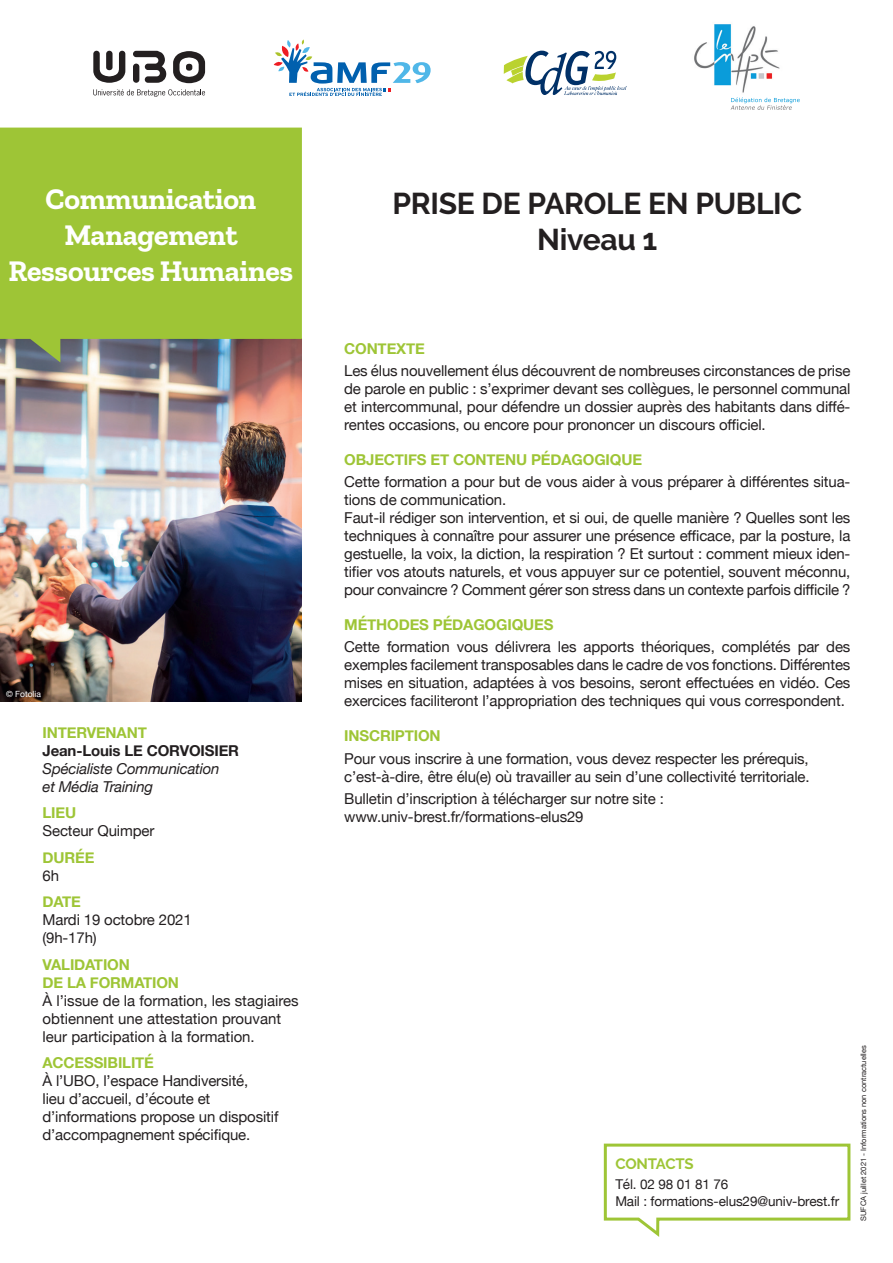
<style>
.page{position:relative;width:893px;height:1263px;background:#fff}
.page>*{position:absolute;margin:0;border:0;box-sizing:border-box;transform-origin:0 0}
.t1{font:700 30px "Raleway";letter-spacing:-.01em;color:#231f20}
.t2{font:700 29.85px/35.8px "Zilla Slab";letter-spacing:-.01em;color:#fff;text-align:center}
.DATES{font:15px/18px "Helvetica Neue";letter-spacing:-.01em;color:#231f20}
.DATES-2{font:700 15px/18px "Helvetica Neue";letter-spacing:-.01em;color:#9ec536}
.contact{font:italic 15px/18px "Helvetica Neue";letter-spacing:-.015em;color:#231f20}
.contact-2{font:700 15px "Helvetica Neue";letter-spacing:-.01em;color:#231f20}
.contact-3{font:700 15px "Helvetica Neue";letter-spacing:-.01em;color:#9ec536}
._8-SOUS-TITRES_COULE{font:700 15px "Raleway";letter-spacing:-.015em;color:#9ec536}
.DATES-3{font:13.5px "Helvetica Neue";letter-spacing:-.01em;color:#231f20}
._8-SOUS-TITRES_COULE-2{font:13.5px "Helvetica Neue";letter-spacing:-.01em;color:#231f20}
.t3{font:8.55px "Helvetica Neue";color:#fff}
.t4{font:7.5px "Helvetica Neue";color:#231f20}
</style>
<div class="page">
<img style="left:0;top:362px;width:302px;height:339px">
<svg style="left:504px;top:51px;width:123px;height:44px"></svg>
<svg style="left:93px;top:51px;width:112px;height:32px"></svg>
<svg style="left:93px;top:89px;width:112px;height:8px"></svg>
<img style="left:694px;top:24px;width:86px;height:69px">
<svg style="left:731px;top:97px;width:69px;height:13px"></svg>
<svg style="left:274px;top:40px;width:157px;height:56px"></svg>
<svg style="left:0;top:128px;width:302px;height:234px;background:#9abc3c"></svg>
<svg style="left:603px;top:1143px;width:248px;height:94px"></svg>
<p class="t2" style="left:46px;top:181px;width:212px">Communication<br>Management</p>
<p class="t2" style="left:9px;top:253px;width:286px">Ressources Humaines</p>
<p class="t3" style="left:6px;top:688px;width:36px">© Fotolia</p>
<p class="contact-3" style="left:43px;top:720px;width:106px">INTERVENANT</p>
<p class="contact-2" style="left:43px;top:738px;width:198px">Jean-Louis LE CORVOISIER</p>
<p class="contact" style="left:43px;top:760px;width:179px">Spécialiste Communication et Média Training</p>
<p class="DATES-2" style="left:43px;top:804px;width:35px">LIEU</p>
<p class="DATES" style="left:43px;top:822px;width:113px">Secteur Quimper</p>
<p class="DATES-2" style="left:43px;top:849px;width:53px">DURÉE</p>
<p class="DATES" style="left:43px;top:867px;width:18px">6h</p>
<p class="DATES-2" style="left:43px;top:893px;width:40px">DATE</p>
<p class="DATES" style="left:43px;top:912px;width:151px">Mardi 19 octobre 2021</p>
<p class="DATES" style="left:43px;top:930px;width:56px">(9h-17h)</p>
<p class="DATES-2" style="left:43px;top:956px;width:138px">VALIDATION<br>DE LA FORMATION</p>
<p class="DATES" style="left:43px;top:992px;width:258px">À l’issue de la formation, les stagiaires obtiennent une attestation prouvant leur participation à la formation.</p>
<p class="DATES-2" style="left:43px;top:1054px;width:113px">ACCESSIBILITÉ</p>
<p class="DATES" style="left:43px;top:1073px;width:237px">À l’UBO, l’espace Handiversité,<br>lieu d’accueil, d’écoute et d’informations propose un dispositif d’accompagnement spécifique.</p>
<p class="t1" style="left:392px;top:187px;width:411px">PRISE DE PAROLE EN PUBLIC</p>
<p class="t1" style="left:537px;top:223px;width:122px">Niveau 1</p>
<p class="DATES-2" style="left:344px;top:340px;width:82px">CONTEXTE</p>
<p class="DATES" style="left:344px;top:362px;width:508px;text-align:justify">Les élus nouvellement élus découvrent de nombreuses circonstances de prise de parole en public : s’exprimer devant ses collègues, le personnel communal et intercommunal, pour défendre un dossier auprès des habitants dans diffé&shy;rentes occasions, ou encore pour prononcer un discours officiel.</p>
<p class="DATES-2" style="left:344px;top:451px;width:299px">OBJECTIFS ET CONTENU PÉDAGOGIQUE</p>
<p class="DATES" style="left:344px;top:474px;width:508px">Cette formation a pour but de vous aider à vous préparer à différentes situa&shy;tions de communication.</p>
<p class="DATES" style="left:344px;top:510px;width:508px;text-align:justify">Faut-il rédiger son intervention, et si oui, de quelle manière ? Quelles sont les techniques à connaître pour assurer une présence efficace, par la posture, la gestuelle, la voix, la diction, la respiration ? Et surtout : comment mieux iden&shy;tifier vos atouts naturels, et vous appuyer sur ce potentiel, souvent méconnu, pour convaincre ? Comment gérer son stress dans un contexte parfois difficile ?</p>
<p class="DATES-2" style="left:344px;top:616px;width:211px">MÉTHODES PÉDAGOGIQUES</p>
<p class="DATES" style="left:344px;top:639px;width:508px;text-align:justify">Cette formation vous délivrera les apports théoriques, complétés par des exemples facilement transposables dans le cadre de vos fonctions. Différentes mises en situation, adaptées à vos besoins, seront effectuées en vidéo. Ces exercices faciliteront l’appropriation des techniques qui vous correspondent.</p>
<p class="DATES-2" style="left:344px;top:727px;width:98px">INSCRIPTION</p>
<p class="DATES" style="left:344px;top:750px;width:467px">Pour vous inscrire à une formation, vous devez respecter les prérequis, c’est-à-dire, être élu(e) où travailler au sein d’une collectivité territoriale.</p>
<p class="DATES" style="left:344px;top:790px;width:321px">Bulletin d’inscription à télécharger sur notre site : www.univ-brest.fr/formations-elus29</p>
<p class="_8-SOUS-TITRES_COULE" style="left:615px;top:1155px;width:80px">CONTACTS</p>
<p class="_8-SOUS-TITRES_COULE-2" style="left:615px;top:1175px;width:115px">Tél. 02 98 01 81 76</p>
<p class="DATES-3" style="left:615px;top:1191px;width:225px">Mail : formations-elus29@univ-brest.fr</p>
<p class="t4" style="left:858px;top:1221px;width:177px;rotate:-90deg">SUFCA juillet 2021 - Informations non contractuelles</p>
</div>
